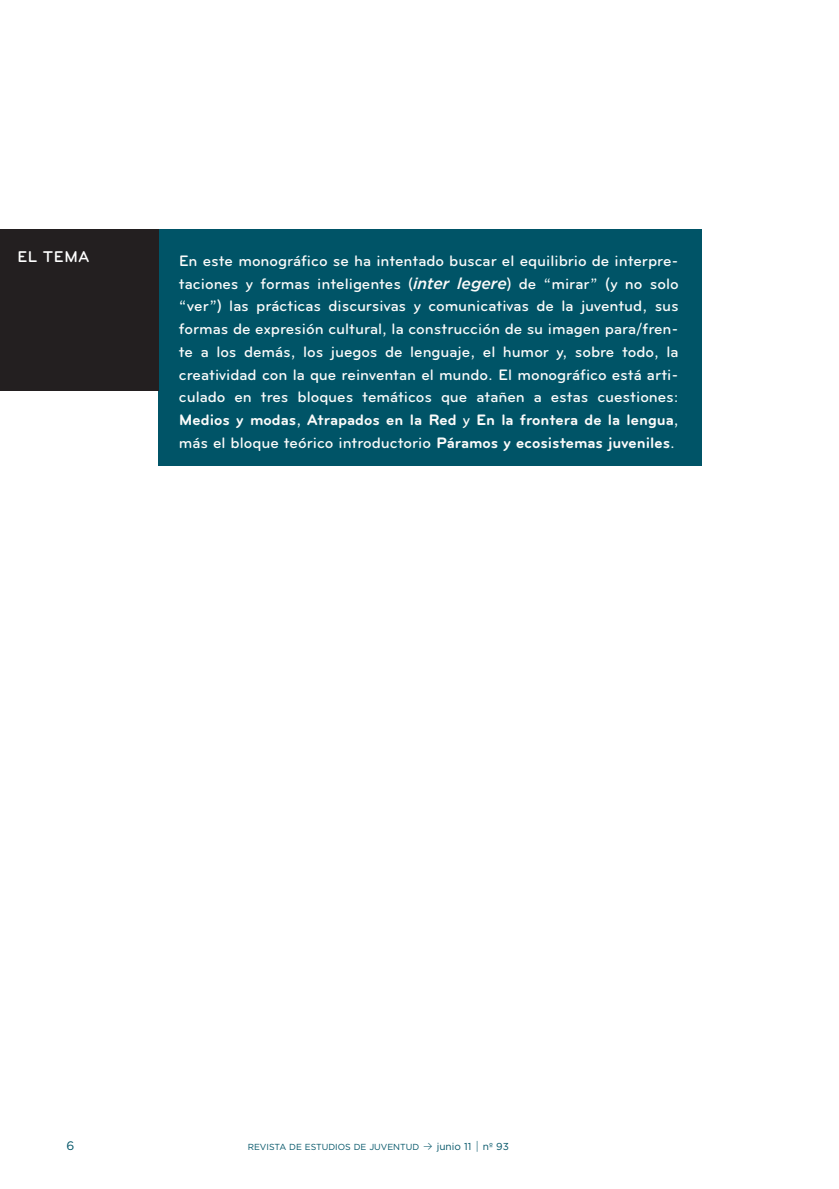
<style>
.page{position:relative;width:839px;height:1189px;background:#fff}
.page>*{position:absolute;margin:0;border:0;box-sizing:border-box;transform-origin:0 0}
.t1{font:500 16.1px "Bryant";letter-spacing:.025em;color:#fff}
.t2{font:500 15.75px/22.8px "Bryant";color:#fbfbfa;text-align:justify}
.t3{font:12.25px "Gotham";color:#005467}
.t4{font:8.75px "Gotham";color:#005467}
.s1{font-family:"Gotham";font-style:italic}
.s2{font-weight:700}
.s3{font-family:"Bryant";font-size:11.9px}
.s4{font-size:10.15px}
</style>
<div class="page">
<div style="left:158px;top:229px;width:544px;height:237px;background:#005467"></div>
<div style="left:0;top:229px;width:158px;height:162px;background:#231f20"></div>
<p class="t1" style="left:17px;top:248px;width:74px">EL TEMA</p>
<p class="t2" style="left:179px;top:249px;width:501px">En este monográfico se ha intentado buscar el equilibrio de interpre&shy;taciones y formas inteligentes (<span class="s1">inter legere</span>) de “mirar” (y no solo “ver”) las prácticas discursivas y comunicativas de la juventud, sus formas de expresión cultural, la construcción de su imagen para/fren&shy;te a los demás, los juegos de lenguaje, el humor y, sobre todo, la creatividad con la que reinventan el mundo. El monográfico está arti&shy;culado en tres bloques temáticos que atañen a estas cuestiones:<br><span class="s2">Medios y modas</span>, <span class="s2">Atrapados en la Red</span> y <span class="s2">En la frontera de la lengua</span>, más el bloque teórico introductorio <span class="s2">Páramos y ecosistemas juveniles</span>.</p>
<p class="t3" style="left:67px;top:1139px;width:9px">6</p>
<p class="t4" style="left:248px;top:1141px;width:263px">REVISTA DE ESTUDIOS DE JUVENTUD <span class="s3">≥</span> <span class="s4">junio 11</span> <span class="s3">|</span> <span class="s4">nº 93</span></p>
</div>
